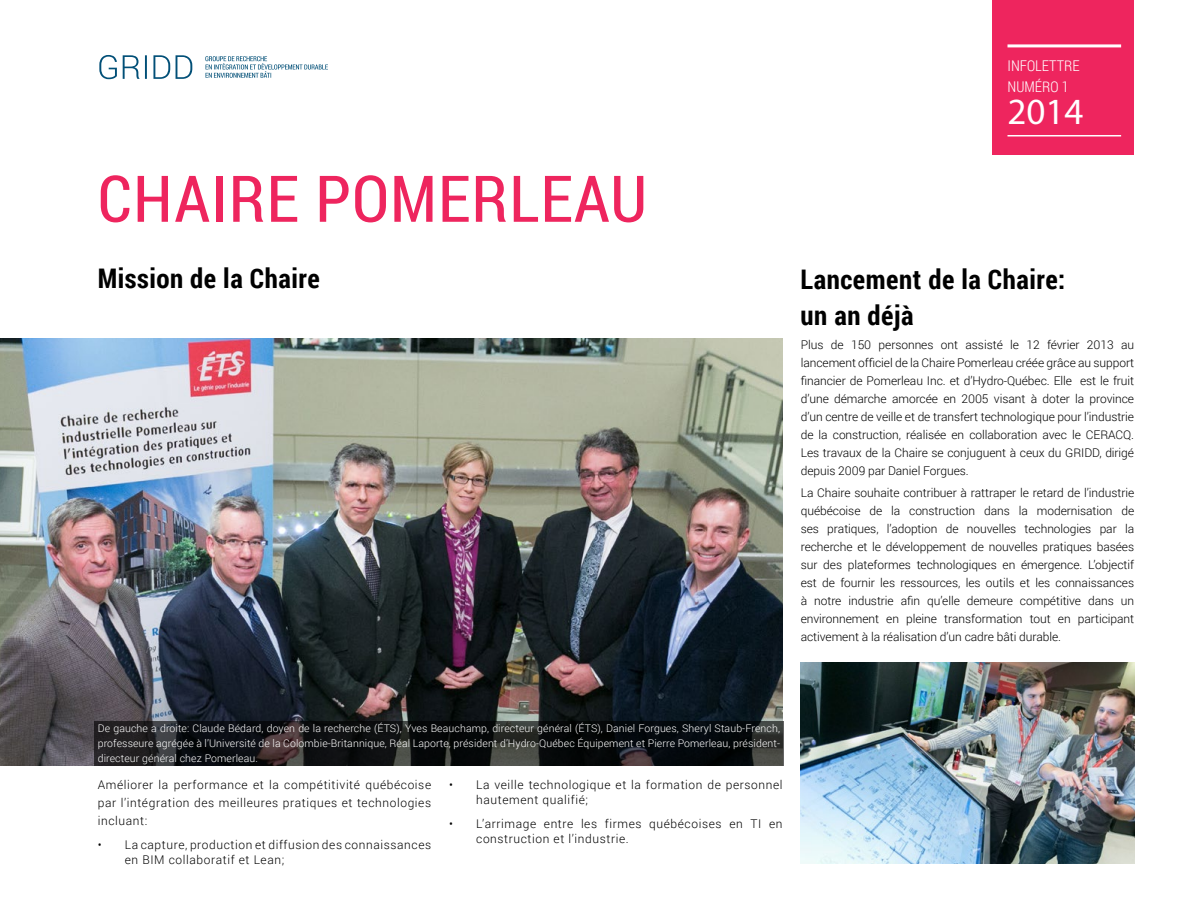
<style>
.page{position:relative;width:1188px;height:918px;background:#fff}
.page>*{position:absolute;margin:0;border:0;box-sizing:border-box;transform-origin:0 0}
.t1{font:64.5px "Roboto Condensed";letter-spacing:.02em;color:#ee255e}
.t2{font:37.05px "Myriad Pro";color:#fff}
.t3{font:700 27px/36px "Roboto Condensed";letter-spacing:.02em;color:#000}
.t4{font:300 14.85px "Roboto Condensed";color:#fff}
.t5{font:300 12px/18px "Roboto";letter-spacing:.05em;color:#000;text-align:justify}
.t6{font:300 10.5px/15px "Roboto";letter-spacing:.01em;color:#fff;text-align:justify}
</style>
<div class="page">
<svg style="left:99px;top:55px;width:93px;height:24px"></svg>
<svg style="left:205px;top:56px;width:123px;height:22px"></svg>
<div style="left:993px;top:0;width:141px;height:154px;background:#ee255e"></div>
<hr style="left:1008px;top:44px;width:113px;height:3px;background:#fff">
<hr style="left:1008px;top:135px;width:113px;height:1px;background:#fff">
<img style="left:0;top:338px;width:783px;height:427px">
<img style="left:801px;top:662px;width:333px;height:202px">
<svg style="left:94px;top:721px;width:690px;height:44px;background:#161718"></svg>
<h1 class="t1" style="left:98px;top:154px;width:551px">CHAIRE POMERLEAU</h1>
<h3 class="t3" style="left:98px;top:259px;width:223px">Mission de la Chaire</h3>
<p class="t4" style="left:1008px;top:55px;width:74px">INFOLETTRE</p>
<p class="t4" style="left:1008px;top:76px;width:63px">NUMÉRO 1</p>
<h2 class="t2" style="left:1008px;top:89px;width:78px">2014</h2>
<h3 class="t3" style="left:801px;top:260px;width:266px">Lancement de la Chaire: un an déjà</h3>
<p class="t5" style="left:801px;top:335px;width:335px">Plus de 150 personnes ont assisté le 12 février 2013 au lancement officiel de la Chaire Pomerleau créée grâce au support financier de Pomerleau Inc. et d’Hydro-Québec. Elle est le fruit d’une démarche amorcée en 2005 visant à doter la province d’un centre de veille et de transfert technologique pour l’industrie de la construction, réalisée en collaboration avec le CERACQ.<br>Les travaux de la Chaire se conjuguent à ceux du GRIDD, dirigé depuis 2009 par Daniel Forgues.</p>
<p class="t5" style="left:801px;top:483px;width:335px">La Chaire souhaite contribuer à rattraper le retard de l’industrie québécoise de la construction dans la modernisation de ses pratiques, l’adoption de nouvelles technologies par la recherche et le développement de nouvelles pratiques basées sur des plateformes technologiques en émergence. L’objectif est de fournir les ressources, les outils et les connaissances à notre industrie afin qu’elle demeure compétitive dans un environnement en pleine transformation tout en participant activement à la réalisation d’un cadre bâti durable.</p>
<p class="t6" style="left:98px;top:720px;width:684px">De gauche a droite: Claude Bédard, doyen de la recherche (ÉTS), Yves Beauchamp, directeur général (ÉTS), Daniel Forgues, Sheryl Staub-French, professeure agrégée à l’Université de la Colombie-Britannique, Réal Laporte, président d’Hydro-Québec Équipement et Pierre Pomerleau, président&shy;directeur général chez Pomerleau.</p>
<p class="t5" style="left:98px;top:775px;width:335px">Améliorer la performance et la compétitivité québécoise par l’intégration des meilleures pratiques et technologies incluant:</p>
<p class="t5" style="left:125px;top:836px;width:308px;line-height:15px;text-indent:-27px">• La capture, production et diffusion des connaissances en BIM collaboratif et Lean;</p>
<p class="t5" style="left:476px;top:777px;width:308px;line-height:15px;text-indent:-27px">• La veille technologique et la formation de personnel hautement qualifié;</p>
<p class="t5" style="left:476px;top:815px;width:308px;line-height:15px;text-indent:-27px">• L’arrimage entre les firmes québécoises en TI en construction et l’industrie.</p>
</div>
